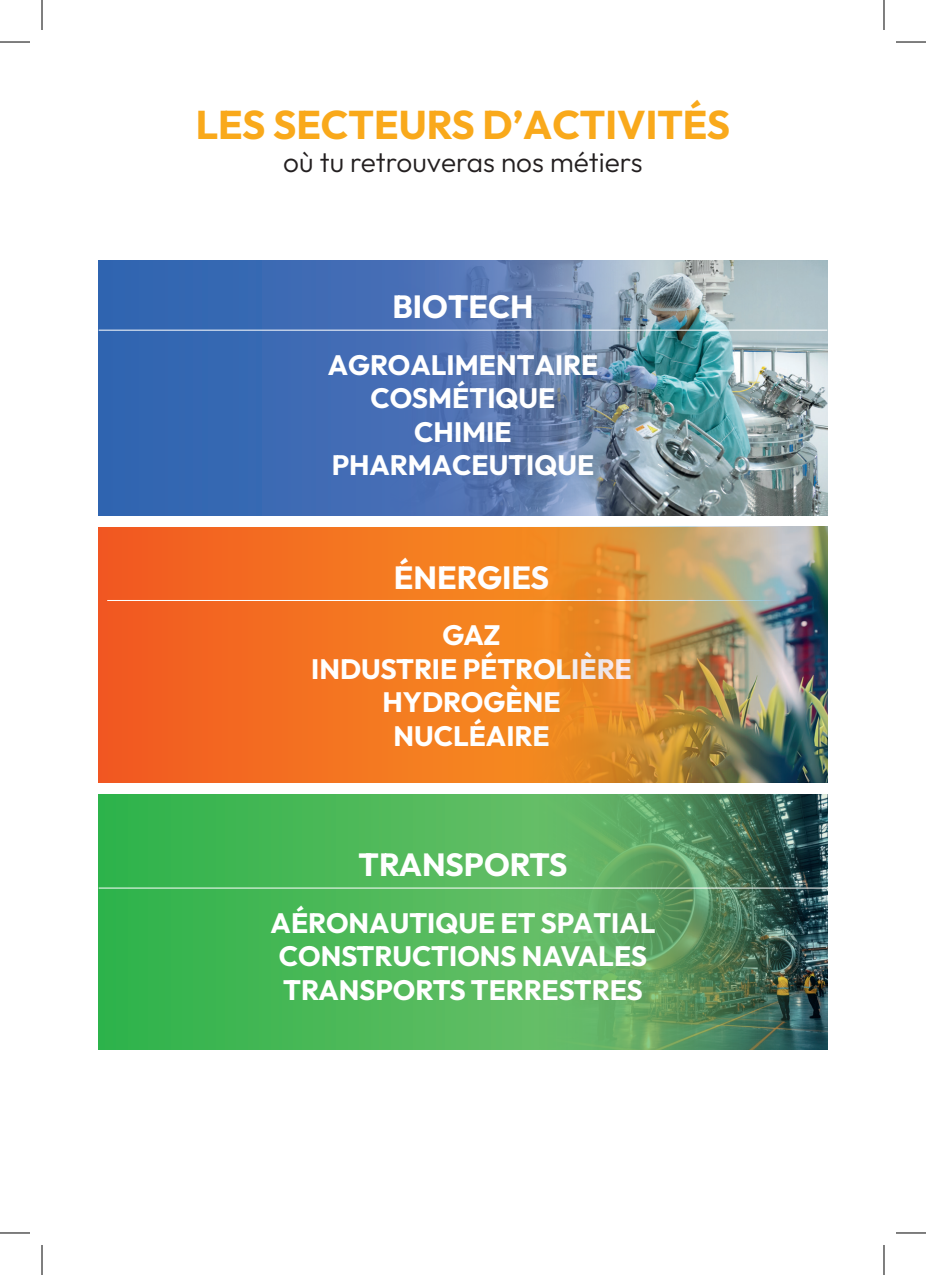
<style>
.page{position:relative;width:926px;height:1275px;background:#fff}
.page>*{position:absolute;margin:0;border:0;box-sizing:border-box;transform-origin:0 0}
.t1{font:100 40px "Outfit";color:#f9a91b}
.t2{font:100 32px "Outfit";color:#fff}
.t3{font:100 28px/33.6px "Outfit";color:#fff;text-align:center}
.t4{font:100 28px "Outfit";color:#231f20}
</style>
<div class="page">
<div style="left:99px;top:260px;width:728px;height:255px;background:linear-gradient(to bottom,#3869b3,#3869b3)"></div>
<svg style="left:99px;top:527px;width:398px;height:255px;background:#f36f20"></svg>
<svg style="left:99px;top:794px;width:422px;height:255px;background:#48b857"></svg>
<img style="left:372px;top:260px;width:455px;height:255px">
<hr style="left:99px;top:330px;width:728px;height:1px;background:#fff">
<hr style="left:107px;top:600px;width:729px;height:1px;background:#fff">
<img style="left:521px;top:794px;width:306px;height:255px">
<hr style="left:99px;top:887px;width:728px;height:1px;background:#fff">
<img style="left:497px;top:527px;width:330px;height:255px">
<hr style="left:0;top:42px;width:30px;height:1px;background:#000">
<hr style="left:896px;top:42px;width:30px;height:1px;background:#000">
<hr style="left:0;top:1232px;width:30px;height:1px;background:#000">
<hr style="left:896px;top:1232px;width:30px;height:1px;background:#000">
<hr style="left:42px;top:0;width:1px;height:30px;background:#000">
<hr style="left:42px;top:1245px;width:1px;height:30px;background:#000">
<hr style="left:884px;top:0;width:1px;height:30px;background:#000">
<hr style="left:884px;top:1245px;width:1px;height:30px;background:#000">
<h1 class="t1" style="left:196px;top:101px;width:536px">LES SECTEURS D’ACTIVITÉS</h1>
<p class="t4" style="left:283px;top:146px;width:361px">où tu retrouveras nos métiers</p>
<p class="t2" style="left:392px;top:288px;width:143px">BIOTECH</p>
<p class="t3" style="left:328px;top:348px;width:272px">AGROALIMENTAIRE<br>COSMÉTIQUE<br>CHIMIE<br>PHARMACEUTIQUE</p>
<p class="t2" style="left:394px;top:558px;width:157px">ÉNERGIES</p>
<p class="t3" style="left:311px;top:618px;width:322px">GAZ<br>INDUSTRIE PÉTROLIÈRE<br>HYDROGÈNE<br>NUCLÉAIRE</p>
<p class="t2" style="left:359px;top:846px;width:210px">TRANSPORTS</p>
<p class="t3" style="left:271px;top:906px;width:386px;text-align:left">AÉRONAUTIQUE ET SPATIAL<br>CONSTRUCTIONS NAVALES<br>TRANSPORTS TERRESTRES</p>
</div>
